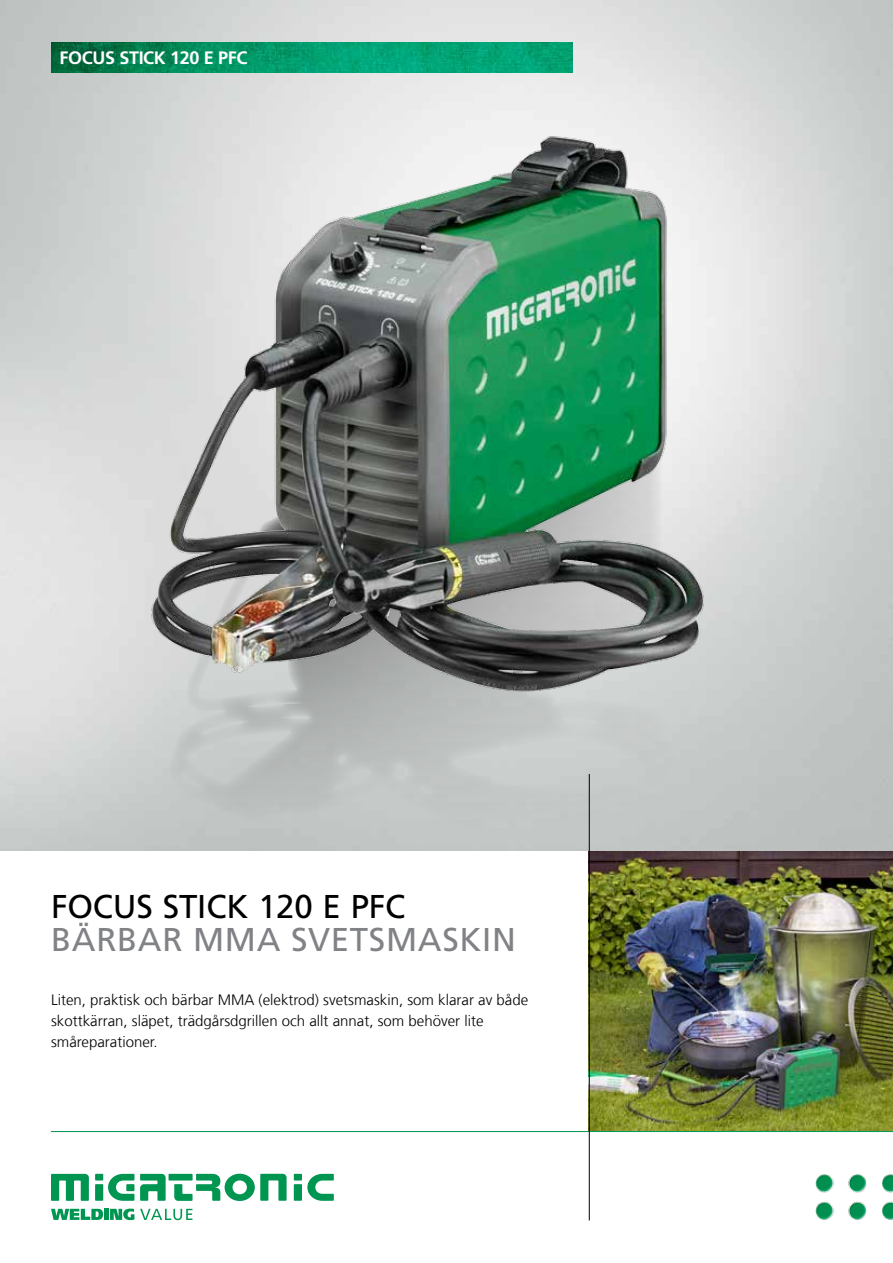
<style>
.page{position:relative;width:893px;height:1263px;background:#fff}
.page>*{position:absolute;margin:0;border:0;box-sizing:border-box;transform-origin:0 0}
.t1{font:33px "Frutiger LT Pro";letter-spacing:.02em;color:#808285}
.t2{font:33px "Frutiger LT Pro";letter-spacing:-.005em;color:#000}
.t3{font:700 18px "Frutiger LT Pro";letter-spacing:-.02em;color:#fff}
.t4{font:300 15px/21px "Frutiger LT Com";color:#000}
</style>
<div class="page">
<img style="left:590px;top:851px;width:303px;height:280px">
<img style="left:0;top:0;width:893px;height:850px">
<img style="left:51px;top:43px;width:522px;height:29px">
<div style="left:95px;top:1174px;width:8px;height:6px;background:#009551"></div>
<div style="left:95px;top:1184px;width:8px;height:17px;background:#009551"></div>
<div style="left:294px;top:1174px;width:8px;height:6px;background:#009551"></div>
<div style="left:294px;top:1184px;width:8px;height:17px;background:#009551"></div>
<svg style="left:108px;top:1174px;width:26px;height:27px"></svg>
<svg style="left:307px;top:1174px;width:27px;height:27px"></svg>
<svg style="left:140px;top:1174px;width:26px;height:27px"></svg>
<svg style="left:51px;top:1174px;width:38px;height:27px"></svg>
<div style="left:169px;top:1174px;width:24px;height:6px;background:#009551"></div>
<svg style="left:174px;top:1174px;width:113px;height:27px"></svg>
<svg style="left:51px;top:1209px;width:52px;height:11px"></svg>
<div style="left:104px;top:1209px;width:5px;height:11px;background:#009551"></div>
<svg style="left:110px;top:1208px;width:24px;height:12px"></svg>
<svg style="left:140px;top:1209px;width:52px;height:11px"></svg>
<img style="left:815px;top:1174px;width:78px;height:46px">
<hr style="left:51px;top:1131px;width:842px;height:1px;background:#009551">
<hr style="left:589px;top:774px;width:1px;height:446px;background:#000">
<img style="left:162px;top:693px;width:541px;height:156px">
<img style="left:145px;top:132px;width:565px;height:561px">
<p class="t3" style="left:60px;top:47px;width:189px">FOCUS STICK 120 E PFC</p>
<h1 class="t2" style="left:51px;top:887px;width:356px">FOCUS STICK 120 E PFC</h1>
<h1 class="t1" style="left:51px;top:920px;width:466px">BÄRBAR MMA SVETSMASKIN</h1>
<p class="t4" style="left:51px;top:989px;width:479px">Liten, praktisk och bärbar MMA (elektrod) svetsmaskin, som klarar av både skottkärran, släpet, trädgårsdgrillen och allt annat, som behöver lite småreparationer.</p>
</div>
